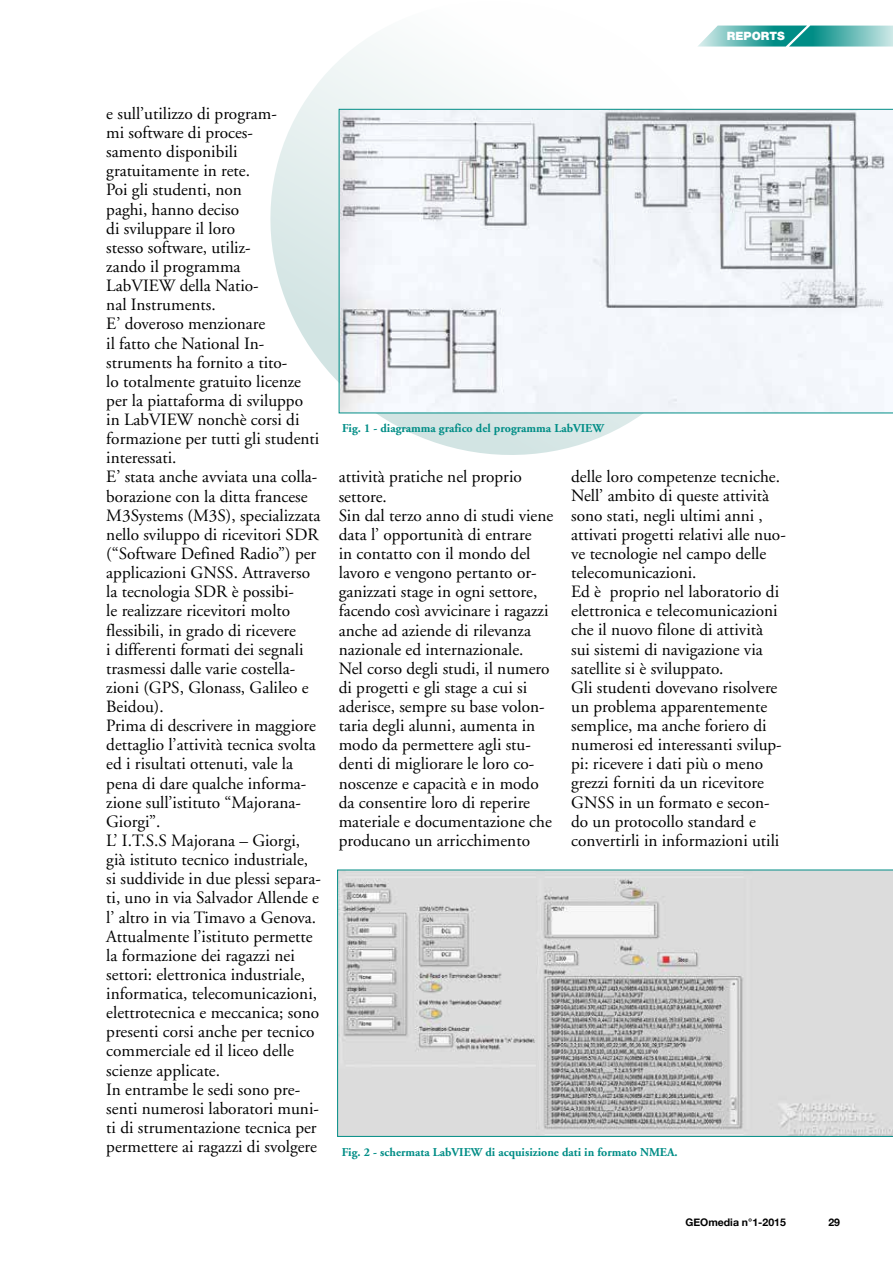
<style>
.page{position:relative;width:893px;height:1263px;background:#fff}
.page>*{position:absolute;margin:0;border:0;box-sizing:border-box;transform-origin:0 0}
.t1{font:17.25px/19.2px "Adobe Garamond";color:#000}
.t2{font:700 12px "Adobe Garamond";color:#008d86}
.t3{font:900 11.55px "Helvetica Neue";color:#fff}
.t4{font:700 10.5px "Helvetica Neue";color:#000}
</style>
<div class="page">
<svg style="left:767px;top:26px;width:126px;height:21px;background:#4dafaa"></svg>
<svg style="left:270px;top:25px;width:497px;height:430px"></svg>
<svg style="left:339px;top:109px;width:554px;height:304px"></svg>
<svg style="left:337px;top:870px;width:556px;height:267px;background:#cecfcf"></svg>
<p class="t3" style="left:727px;top:29px;width:59px">REPORTS</p>
<p class="t1" style="left:106px;top:104px;width:216px">e sull’utilizzo di program-<br>mi software di proces-<br>samento disponibili gratuitamente in rete.<br>Poi gli studenti, non<br>paghi, hanno deciso<br>di sviluppare il loro<br>stesso software, utiliz-<br>zando il programma<br>LabVIEW della Natio-<br>nal Instruments.<br>E’ doveroso menzionare<br>il fatto che National In&shy;struments ha fornito a tito-<br>lo totalmente gratuito licenze per la piattaforma di sviluppo in LabVIEW nonchè corsi di formazione per tutti gli studenti interessati.<br>E’ stata anche avviata una colla&shy;borazione con la ditta francese<br>M3Systems (M3S), specializzata nello sviluppo di ricevitori SDR (“Software Defined Radio”) per applicazioni GNSS. Attraverso la tecnologia SDR è possibi-<br>le realizzare ricevitori molto flessibili, in grado di ricevere<br>i differenti formati dei segnali trasmessi dalle varie costella&shy;zioni (GPS, Glonass, Galileo e<br>Beidou).<br>Prima di descrivere in maggiore dettaglio l’attività tecnica svolta ed i risultati ottenuti, vale la pena di dare qualche informa&shy;zione sull’istituto “Majorana-<br>Giorgi”.<br>L’ I.T.S.S Majorana – Giorgi, già istituto tecnico industriale, si suddivide in due plessi separa&shy;ti, uno in via Salvador Allende e l’ altro in via Timavo a Genova.<br>Attualmente l’istituto permette la formazione dei ragazzi nei settori: elettronica industriale, informatica, telecomunicazioni, elettrotecnica e meccanica; sono presenti corsi anche per tecnico commerciale ed il liceo delle scienze applicate.<br>In entrambe le sedi sono pre&shy;senti numerosi laboratori muni&shy;ti di strumentazione tecnica per permettere ai ragazzi di svolgere</p>
<p class="t2" style="left:342px;top:422px;width:263px">Fig. 1 - diagramma grafico del programma LabVIEW</p>
<p class="t1" style="left:339px;top:468px;width:216px">attività pratiche nel proprio settore.<br>Sin dal terzo anno di studi viene data l’ opportunità di entrare<br>in contatto con il mondo del lavoro e vengono pertanto or&shy;ganizzati stage in ogni settore, facendo così avvicinare i ragazzi anche ad aziende di rilevanza nazionale ed internazionale.<br>Nel corso degli studi, il numero di progetti e gli stage a cui si aderisce, sempre su base volon&shy;taria degli alunni, aumenta in modo da permettere agli stu&shy;denti di migliorare le loro co&shy;noscenze e capacità e in modo da consentire loro di reperire materiale e documentazione che producano un arricchimento</p>
<p class="t1" style="left:571px;top:468px;width:216px">delle loro competenze tecniche.<br>Nell’ ambito di queste attività sono stati, negli ultimi anni , attivati progetti relativi alle nuo&shy;ve tecnologie nel campo delle telecomunicazioni.<br>Ed è proprio nel laboratorio di elettronica e telecomunicazioni che il nuovo filone di attività sui sistemi di navigazione via satellite si è sviluppato.<br>Gli studenti dovevano risolvere un problema apparentemente semplice, ma anche foriero di numerosi ed interessanti svilup&shy;pi: ricevere i dati più o meno grezzi forniti da un ricevitore<br>GNSS in un formato e secon&shy;do un protocollo standard e convertirli in informazioni utili</p>
<p class="t2" style="left:342px;top:1145px;width:337px">Fig. 2 - schermata LabVIEW di acquisizione dati in formato NMEA.</p>
<p class="t4" style="left:685px;top:1214px;width:102px">GEOmedia n°1-2015</p>
<p class="t4" style="left:828px;top:1214px;width:13px">29</p>
</div>
